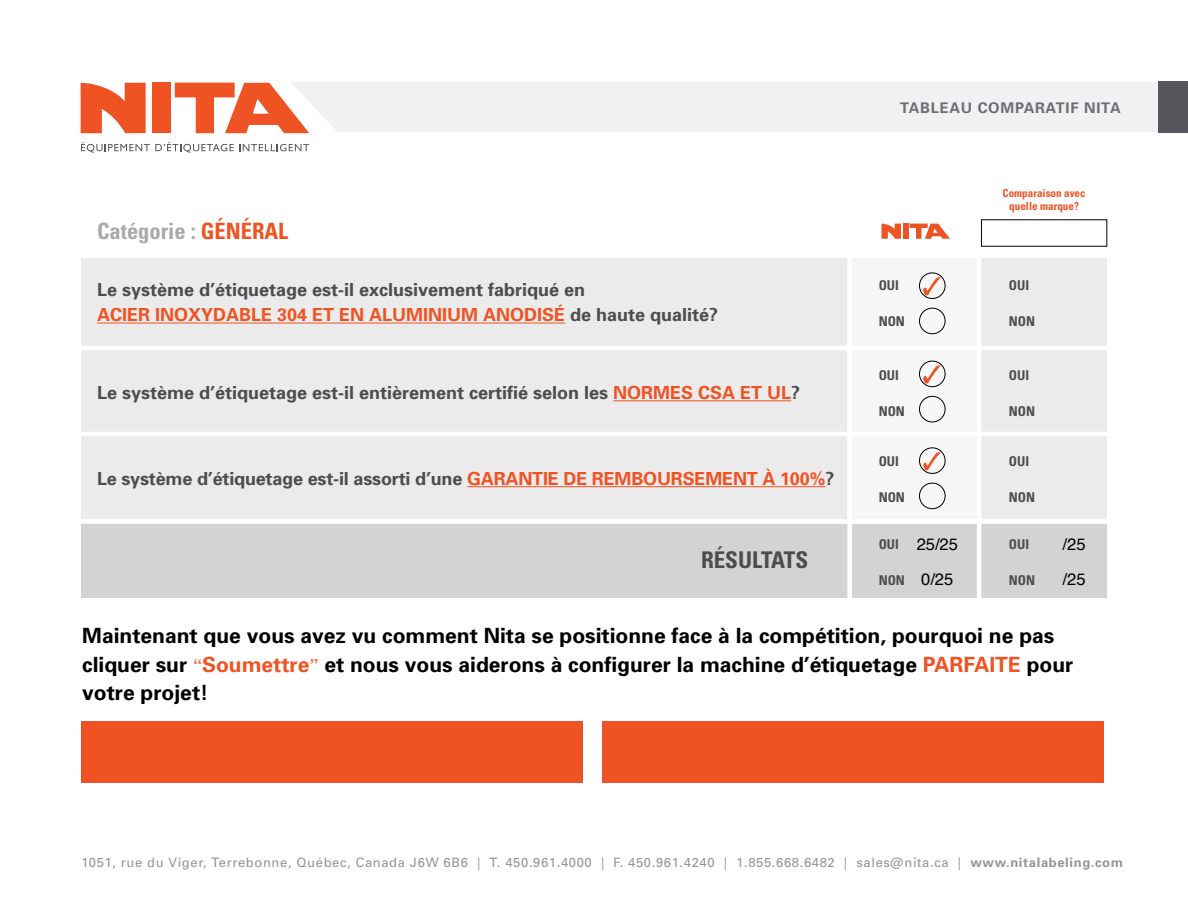
<style>
.page{position:relative;width:1188px;height:918px;background:#fff}
.page>*{position:absolute;margin:0;border:0;box-sizing:border-box;transform-origin:0 0}
.t1{font:700 condensed 22.95px "Univers";color:#4d4d4f}
.t2{font:700 condensed 22.5px "Univers";color:#a7a9ac}
.t3{font:700 21px/28.5px "Univers";color:#000}
.t4{font:700 18px/25.5px "Univers";color:#4d4d4f}
.t5{font:16.5px "Helvetica";color:#000}
.t6{font:700 14.7px "Univers";letter-spacing:.05em;color:#6d6e71}
.t7{font:700 condensed 13.5px "Univers";color:#4d4d4f}
.t8{font:12.9px "Univers";letter-spacing:.05em;color:#939598}
.t9{font:700 condensed 11.1px/13.4px "Univers";color:#f05323;text-align:center}
.s1{color:#f05323}
.s2{font-family:"Helvetica";font-size:18px;color:#f36f3a}
.s3{font-weight:700}
</style>
<div class="page">
<div style="left:291px;top:82px;width:868px;height:50px;background:#f1f1f3"></div>
<div style="left:1159px;top:81px;width:29px;height:52px;background:#54565b"></div>
<svg style="left:81px;top:83px;width:65px;height:50px"></svg>
<div style="left:152px;top:83px;width:19px;height:50px;background:#f05323"></div>
<svg style="left:175px;top:83px;width:134px;height:50px"></svg>
<svg style="left:81px;top:142px;width:228px;height:11px"></svg>
<div style="left:81px;top:258px;width:766px;height:266px;background:#ebebec"></div>
<div style="left:81px;top:524px;width:1026px;height:73px;background:#d1d3d4"></div>
<div style="left:847px;top:258px;width:130px;height:266px;background:#f6f6f6"></div>
<div style="left:978px;top:258px;width:129px;height:266px;background:#ebebec"></div>
<hr style="left:65px;top:346px;width:1048px;height:4px;background:#fff">
<hr style="left:65px;top:432px;width:1048px;height:4px;background:#fff">
<div style="left:66px;top:519px;width:1049px;height:5px;background:#fff"></div>
<hr style="left:97px;top:323px;width:468px;height:1px;background:#f05323">
<hr style="left:613px;top:400px;width:178px;height:1px;background:#f05323">
<hr style="left:467px;top:486px;width:358px;height:1px;background:#f05323">
<hr style="left:977px;top:258px;width:4px;height:348px;background:#fff">
<div style="left:847px;top:258px;width:5px;height:348px;background:#fff"></div>
<svg style="left:881px;top:224px;width:20px;height:15px"></svg>
<div style="left:903px;top:224px;width:5px;height:15px;background:#f05323"></div>
<svg style="left:910px;top:224px;width:40px;height:15px"></svg>
<div style="left:602px;top:721px;width:502px;height:62px;background:#f05323"></div>
<div style="left:81px;top:721px;width:502px;height:62px;background:#f05323"></div>
<div style="left:919px;top:272px;width:27px;height:27px;border:1px solid #000;border-radius:50%"></div>
<svg style="left:923px;top:277px;width:18px;height:18px"></svg>
<div style="left:919px;top:361px;width:27px;height:26px;border:1px solid #000;border-radius:50%"></div>
<svg style="left:923px;top:365px;width:18px;height:19px"></svg>
<div style="left:919px;top:447px;width:27px;height:27px;border:1px solid #000;border-radius:50%"></div>
<svg style="left:923px;top:452px;width:18px;height:18px"></svg>
<div style="left:919px;top:308px;width:27px;height:26px;border:1px solid #000;border-radius:50%"></div>
<div style="left:919px;top:396px;width:27px;height:26px;border:1px solid #000;border-radius:50%"></div>
<div style="left:919px;top:483px;width:27px;height:26px;border:1px solid #000;border-radius:50%"></div>
<p class="t6" style="left:900px;top:99px;width:222px">TABLEAU COMPARATIF NITA</p>
<p class="t2" style="left:97px;top:217px;width:193px">Catégorie : <span class="s1">GÉNÉRAL</span></p>
<p class="t4" style="left:97px;top:277px;width:623px">Le système d’étiquetage est-il exclusivement fabriqué en<br><span class="s1">ACIER INOXYDABLE 304 ET EN ALUMINIUM ANODISÉ</span> de haute qualité?</p>
<p class="t4" style="left:97px;top:380px;width:705px">Le système d’étiquetage est-il entièrement certifié selon les <span class="s1">NORMES CSA ET UL</span>?</p>
<p class="t4" style="left:97px;top:466px;width:739px">Le système d’étiquetage est-il assorti d’une <span class="s1">GARANTIE DE REMBOURSEMENT À 100%</span>?</p>
<p class="t1" style="left:701px;top:546px;width:109px">RÉSULTATS</p>
<p class="t9" style="left:1003px;top:186px;width:85px">Comparaison avec quelle marque?</p>
<p class="t7" style="left:879px;top:277px;width:22px">OUI</p>
<p class="t7" style="left:879px;top:313px;width:28px">NON</p>
<p class="t7" style="left:1009px;top:277px;width:22px">OUI</p>
<p class="t7" style="left:1009px;top:313px;width:28px">NON</p>
<p class="t7" style="left:879px;top:367px;width:22px">OUI</p>
<p class="t7" style="left:879px;top:403px;width:28px">NON</p>
<p class="t7" style="left:1009px;top:367px;width:22px">OUI</p>
<p class="t7" style="left:1009px;top:403px;width:28px">NON</p>
<p class="t7" style="left:879px;top:453px;width:22px">OUI</p>
<p class="t7" style="left:879px;top:489px;width:28px">NON</p>
<p class="t7" style="left:1009px;top:453px;width:22px">OUI</p>
<p class="t7" style="left:1009px;top:489px;width:28px">NON</p>
<p class="t7" style="left:879px;top:536px;width:22px">OUI</p>
<p class="t7" style="left:879px;top:572px;width:28px">NON</p>
<p class="t5" style="left:917px;top:531px;width:43px">25/25</p>
<p class="t5" style="left:1063px;top:531px;width:24px">/25</p>
<p class="t5" style="left:921px;top:567px;width:34px">0/25</p>
<p class="t5" style="left:1063px;top:567px;width:24px">/25</p>
<p class="t7" style="left:1009px;top:536px;width:22px">OUI</p>
<p class="t7" style="left:1009px;top:572px;width:28px">NON</p>
<p class="t3" style="left:82px;top:622px;width:993px">Maintenant que vous avez vu comment Nita se positionne face à la compétition, pourquoi ne pas cliquer sur <span class="s2">“</span><span class="s1">Soumettre</span><span class="s2">”</span> et nous vous aiderons à configurer la machine d’étiquetage <span class="s1">PARFAITE</span> pour votre projet!</p>
<p class="t8" style="left:81px;top:855px;width:1044px">1051, rue du Viger, Terrebonne, Québec, Canada J6W 6B6 | T. 450.961.4000 | F. 450.961.4240 | 1.855.668.6482 | sales@nita.ca | <span class="s3">www.nitalabeling.com</span></p>
</div>
